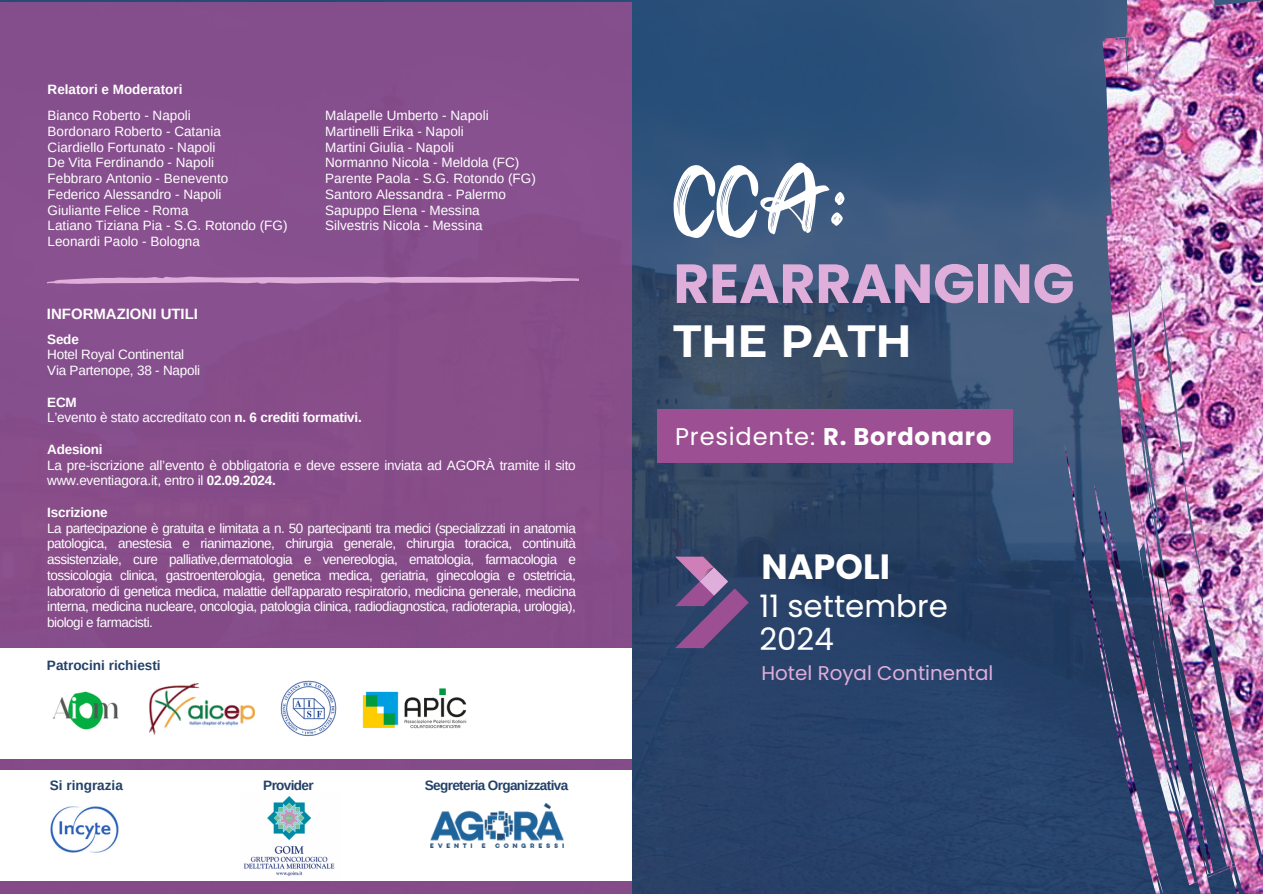
<style>
.page{position:relative;width:1263px;height:894px;background:#fff}
.page>*{position:absolute;margin:0;border:0;box-sizing:border-box;transform-origin:0 0}
.t1{font:97.2px "Redkits";color:#fff}
.t2{font:700 55.05px "Poppins";color:#dfaeda}
.t3{font:700 45px "Montserrat";color:#fff}
.t4{font:700 34.95px "Poppins";color:#fff}
.t5{font:30.9px/32.5px "Poppins";color:#fff}
.t6{font:24.15px "Poppins";letter-spacing:.035em;color:#fff}
.t7{font:19.8px "Poppins";color:#dfaeda}
.t8{font:700 15px "Arimo";color:#fff}
.t9{font:13.5px/15.8px "Arimo";color:#fff}
.t10{font:700 13.5px "Arimo";letter-spacing:-.015em;color:#fff}
.t11{font:700 13.5px "Arimo";letter-spacing:-.045em;color:#244169}
.t12{font:700 13.5px "Arimo";color:#244169}
.s1{font-weight:700}
</style>
<div class="page">
<img style="left:0;top:0;width:1263px;height:893px">
<svg style="left:675px;top:556px;width:74px;height:92px;background:#61507f"></svg>
<img style="left:1116px;top:20px;width:147px;height:569px">
<div style="left:0;top:2px;width:631px;height:890px;background:#864e8b"></div>
<div style="left:0;top:770px;width:631px;height:110px;background:#fff"></div>
<img style="left:431px;top:803px;width:132px;height:44px">
<svg style="left:48px;top:276px;width:531px;height:8px"></svg>
<img style="left:50px;top:806px;width:69px;height:46px">
<img style="left:243px;top:796px;width:92px;height:81px">
<div style="left:0;top:648px;width:631px;height:110px;background:#fff"></div>
<img style="left:52px;top:691px;width:67px;height:39px">
<img style="left:280px;top:680px;width:57px;height:56px">
<img style="left:150px;top:683px;width:104px;height:51px">
<img style="left:362px;top:688px;width:104px;height:40px">
<div style="left:658px;top:409px;width:355px;height:53px;background:#9d4f93"></div>
<p class="t10" style="left:48px;top:82px;width:136px">Relatori e Moderatori</p>
<p class="t9" style="left:48px;top:107px;width:145px">Bianco Roberto - Napoli</p>
<p class="t9" style="left:48px;top:123px;width:175px">Bordonaro Roberto - Catania</p>
<p class="t9" style="left:48px;top:139px;width:169px">Ciardiello Fortunato - Napoli</p>
<p class="t9" style="left:48px;top:155px;width:168px">De Vita Ferdinando - Napoli</p>
<p class="t9" style="left:48px;top:170px;width:182px">Febbraro Antonio - Benevento</p>
<p class="t9" style="left:48px;top:186px;width:175px">Federico Alessandro - Napoli</p>
<p class="t9" style="left:48px;top:202px;width:142px">Giuliante Felice - Roma</p>
<p class="t9" style="left:48px;top:218px;width:241px">Latiano Tiziana Pia - S.G. Rotondo (FG)</p>
<p class="t9" style="left:48px;top:233px;width:154px">Leonardi Paolo - Bologna</p>
<p class="t8" style="left:47px;top:305px;width:153px">INFORMAZIONI UTILI</p>
<p class="t9" style="left:325px;top:107px;width:165px">Malapelle Umberto - Napoli</p>
<p class="t9" style="left:325px;top:123px;width:140px">Martinelli Erika - Napoli</p>
<p class="t9" style="left:325px;top:139px;width:130px">Martini Giulia - Napoli</p>
<p class="t9" style="left:325px;top:155px;width:196px">Normanno Nicola - Meldola (FC)</p>
<h1 class="t9" style="left:325px;top:170px;width:212px">Parente Paola - S.G. Rotondo (FG)</h1>
<h2 class="t9" style="left:325px;top:186px;width:182px">Santoro Alessandra - Palermo</h2>
<h3 class="t9" style="left:325px;top:202px;width:156px">Sapuppo Elena - Messina</h3>
<h6 class="t9" style="left:325px;top:218px;width:159px">Silvestris Nicola - Messina</h6>
<p class="t10" style="left:47px;top:331px;width:33px">Sede</p>
<p class="t9" style="left:47px;top:346px;width:139px">Hotel Royal Continental</p>
<p class="t9" style="left:47px;top:362px;width:154px">Via Partenope, 38 - Napoli</p>
<p class="t10" style="left:47px;top:394px;width:31px">ECM</p>
<p class="t9" style="left:47px;top:409px;width:316px">L’evento è stato accreditato con <span class="s1">n. 6 crediti formativi.</span></p>
<p class="t10" style="left:47px;top:441px;width:57px">Adesioni</p>
<p class="t9" style="left:47px;top:457px;width:530px">La pre-iscrizione all’evento è obbligatoria e deve essere inviata ad AGORÀ tramite il sito www.eventiagora.it, entro il <span class="s1">02.09.2024.</span></p>
<p class="t10" style="left:47px;top:504px;width:62px">Iscrizione</p>
<p class="t9" style="left:47px;top:520px;width:530px;text-align:justify">La partecipazione è gratuita e limitata a n. 50 partecipanti tra medici (specializzati in anatomia patologica, anestesia e rianimazione, chirurgia generale, chirurgia toracica, continuità assistenziale, cure palliative,dermatologia e venereologia, ematologia, farmacologia e tossicologia clinica, gastroenterologia, genetica medica, geriatria, ginecologia e ostetricia, laboratorio di genetica medica, malattie dell'apparato respiratorio, medicina generale, medicina interna, medicina nucleare, oncologia, patologia clinica, radiodiagnostica, radioterapia, urologia), biologi e farmacisti.</p>
<h4 class="t12" style="left:47px;top:657px;width:115px">Patrocini richiesti</h4>
<p class="t12" style="left:50px;top:777px;width:75px">Si ringrazia</p>
<p class="t11" style="left:425px;top:777px;width:145px">Segreteria Organizzativa</p>
<p class="t11" style="left:263px;top:777px;width:52px">Provider</p>
<p class="t1" style="left:673px;top:139px;width:174px">CCA:</p>
<p class="t2" style="left:673px;top:245px;width:403px">REARRANGING</p>
<p class="t3" style="left:673px;top:313px;width:240px">THE PATH</p>
<p class="t6" style="left:675px;top:419px;width:318px">Presidente: <span class="s1">R. Bordonaro</span></p>
<p class="t4" style="left:761px;top:542px;width:130px">NAPOLI</p>
<p class="t5" style="left:759px;top:589px;width:190px">11 settembre<br>2024</p>
<p class="t7" style="left:761px;top:658px;width:233px">Hotel Royal Continental</p>
</div>
